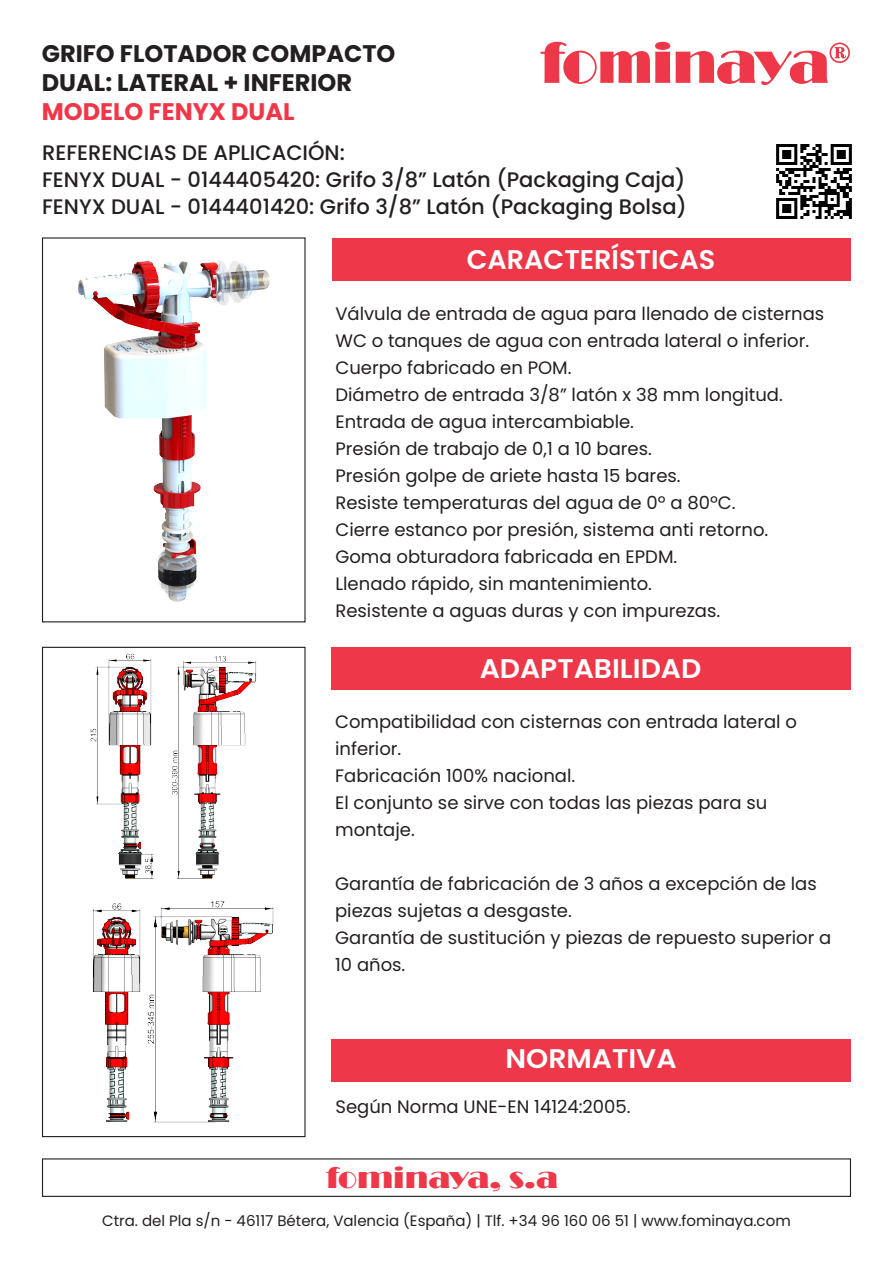
<style>
.page{position:relative;width:893px;height:1263px;background:#fff}
.page>*{position:absolute;margin:0;border:0;box-sizing:border-box;transform-origin:0 0}
.t1{font:30px "Broadway";color:#ee3849;scale:1.05 1}
.t2{font:600 27px "Poppins";color:#fff;scale:1.05 1}
.t3{font:600 27px "Poppins";color:#fff}
.t4{font:700 24px/28.8px "Poppins";color:#231f20}
.t5{font:700 24px "Poppins";color:#ee3849}
.t6{font:500 21px/27px "Poppins";color:#231f20}
.t7{font:18px/27px "Poppins";color:#231f20}
.t8{font:15px "Poppins";color:#231f20}
</style>
<div class="page">
<div style="left:332px;top:238px;width:518px;height:42px;background:#ee3849"></div>
<svg style="left:540px;top:42px;width:310px;height:43px"></svg>
<div style="left:331px;top:647px;width:520px;height:43px;background:#ee3849"></div>
<div style="left:42px;top:1158px;width:809px;height:39px;border:1px solid #231f20"></div>
<div style="left:42px;top:647px;width:264px;height:490px;border:1px solid #231f20"></div>
<img style="left:776px;top:144px;width:76px;height:75px">
<div style="left:332px;top:1040px;width:519px;height:42px;background:#ee3849"></div>
<img style="left:90px;top:653px;width:166px;height:226px">
<img style="left:93px;top:901px;width:181px;height:222px">
<img style="left:79px;top:260px;width:190px;height:342px">
<h3 class="t4" style="left:42px;top:39px;width:355px">GRIFO FLOTADOR COMPACTO<br>DUAL: LATERAL + INFERIOR</h3>
<h3 class="t5" style="left:42px;top:97px;width:254px">MODELO FENYX DUAL</h3>
<p class="t6" style="left:42px;top:139px;width:646px">REFERENCIAS DE APLICACIÓN:<br>FENYX DUAL - 0144405420: Grifo 3/8” Latón (Packaging Caja)<br>FENYX DUAL - 0144401420: Grifo 3/8” Latón (Packaging Bolsa)</p>
<h2 class="t3" style="left:467px;top:244px;width:250px">CARACTERÍSTICAS</h2>
<p class="t7" style="left:335px;top:300px;width:490px">Válvula de entrada de agua para llenado de cisternas WC o tanques de agua con entrada lateral o inferior.<br>Cuerpo fabricado en POM.<br>Diámetro de entrada 3/8” latón x 38 mm longitud.<br>Entrada de agua intercambiable.<br>Presión de trabajo de 0,1 a 10 bares.<br>Presión golpe de ariete hasta 15 bares.<br>Resiste temperaturas del agua de 0º a 80ºC.<br>Cierre estanco por presión, sistema anti retorno.<br>Goma obturadora fabricada en EPDM.<br>Llenado rápido, sin mantenimiento.<br>Resistente a aguas duras y con impurezas.</p>
<h2 class="t2" style="left:480px;top:653px;width:213px">ADAPTABILIDAD</h2>
<p class="t7" style="left:335px;top:708px;width:463px">Compatibilidad con cisternas con entrada lateral o inferior.<br>Fabricación 100% nacional.<br>El conjunto se sirve con todas las piezas para su montaje.</p>
<p class="t7" style="left:335px;top:870px;width:498px">Garantía de fabricación de 3 años a excepción de las piezas sujetas a desgaste.<br>Garantía de sustitución y piezas de repuesto superior a 10 años.</p>
<h2 class="t2" style="left:506px;top:1043px;width:164px">NORMATIVA</h2>
<p class="t7" style="left:335px;top:1093px;width:297px">Según Norma UNE-EN 14124:2005.</p>
<h1 class="t1" style="left:326px;top:1161px;width:222px">fominaya, s.a</h1>
<p class="t8" style="left:102px;top:1212px;width:690px">Ctra. del Pla s/n - 46117 Bétera, Valencia (España) | Tlf. +34 96 160 06 51 | www.fominaya.com</p>
</div>
